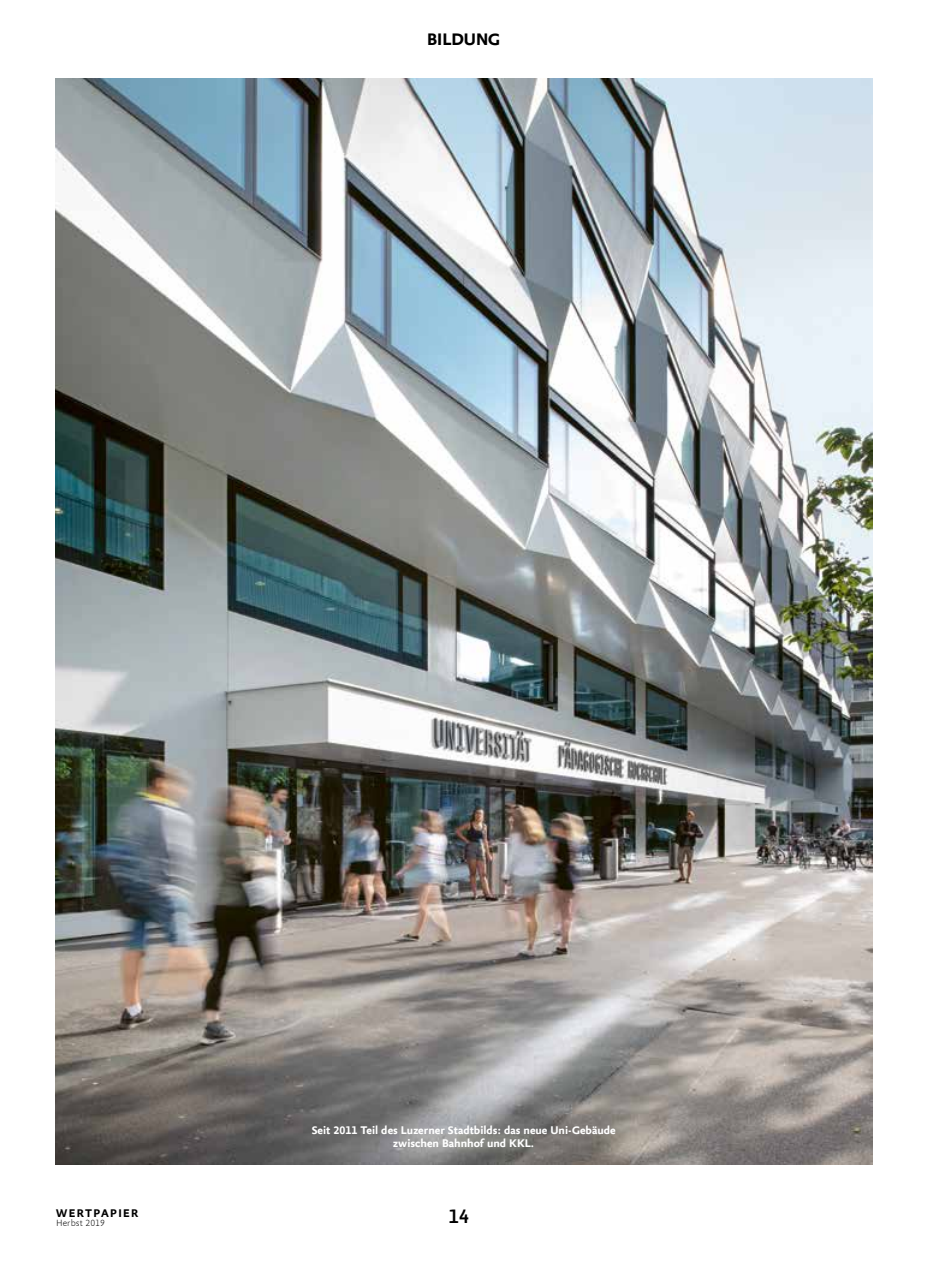
<style>
.page{position:relative;width:936px;height:1263px;background:#fff}
.page>*{position:absolute;margin:0;border:0;box-sizing:border-box;transform-origin:0 0}
.t1{font:500 21px "Yoga Sansfor LUKB";color:#000}
.t2{font:700 18px "Yoga Sansfor LUKB";color:#000}
.t3{font:700 12px/13.2px "Yoga Sansfor LUKB";color:#fff;text-align:center}
.t4{font:700 12px "Yoga Sansfor LUKB";letter-spacing:.12em;color:#000}
.t5{font:100 9.75px "Yoga Sansfor LUKB";letter-spacing:.01em;color:#000}
</style>
<div class="page">
<img style="left:55px;top:78px;width:817px;height:1087px">
<h2 class="t2" style="left:427px;top:29px;width:75px">BILDUNG</h2>
<p class="t4" style="left:56px;top:1206px;width:84px">WERTPAPIER</p>
<p class="t5" style="left:56px;top:1217px;width:51px">Herbst 2019</p>
<p class="t3" style="left:312px;top:1123px;width:305px">Seit 2011 Teil des Luzerner Stadtbilds: das neue Uni-Gebäude zwischen Bahnhof und KKL.</p>
<h1 class="t1" style="left:448px;top:1204px;width:22px">14</h1>
</div>
